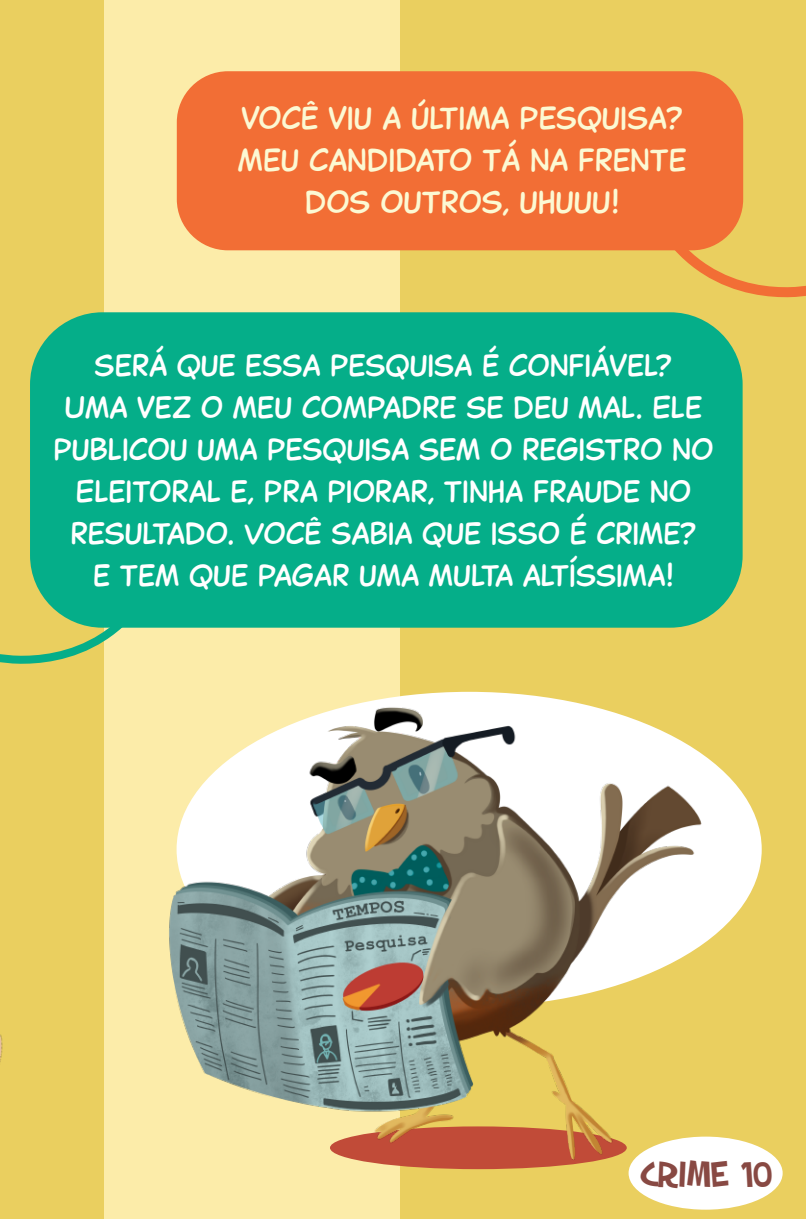
<style>
.page{position:relative;width:806px;height:1219px;background:#fff}
.page>*{position:absolute;margin:0;border:0;box-sizing:border-box;transform-origin:0 0}
.t1{font:38px "SF Slapstick Comic";color:#884943}
.t2{font:30px/42px "Captain Comic";color:#fcf9d3;text-align:center}
.t3{font:29px/42px "Captain Comic";color:#fff;text-align:center}
</style>
<div class="page">
<div style="left:0;top:0;width:805px;height:1219px;background:#eacf5f"></div>
<div style="left:104px;top:0;width:295px;height:1219px;background:#fceca9"></div>
<div style="left:30px;top:312px;width:712px;height:316px;background:#05ae89;border-radius:72px"></div>
<div style="left:176px;top:692px;width:585px;height:315px;background:#fff;border-radius:50%"></div>
<img style="left:169px;top:681px;width:551px;height:490px">
<div style="left:177px;top:71px;width:565px;height:179px;background:#f26e35;border-radius:51px"></div>
<svg style="left:0;top:596px;width:147px;height:68px"></svg>
<svg style="left:657px;top:225px;width:148px;height:73px"></svg>
<div style="left:628px;top:1137px;width:154px;height:73px;background:#fff;border-radius:50%"></div>
<img style="left:0;top:1034px;width:3px;height:28px">
<p class="t2" style="left:238px;top:96px;width:449px">VOCÊ VIU A ÚLTIMA PESQUISA?<br>MEU CANDIDATO TÁ NA FRENTE<br>DOS OUTROS, UHUUU!</p>
<p class="t3" style="left:53px;top:344px;width:661px">SERÁ QUE ESSA PESQUISA É CONFIÁVEL?<br>UMA VEZ O MEU COMPADRE SE DEU MAL. ELE PUBLICOU UMA PESQUISA SEM O REGISTRO NO ELEITORAL E, PRA PIORAR, TINHA FRAUDE NO RESULTADO. VOCÊ SABIA QUE ISSO É CRIME?<br>E TEM QUE PAGAR UMA MULTA ALTÍSSIMA!</p>
<h1 class="t1" style="left:640px;top:1150px;width:133px">CRIME 10</h1>
</div>
